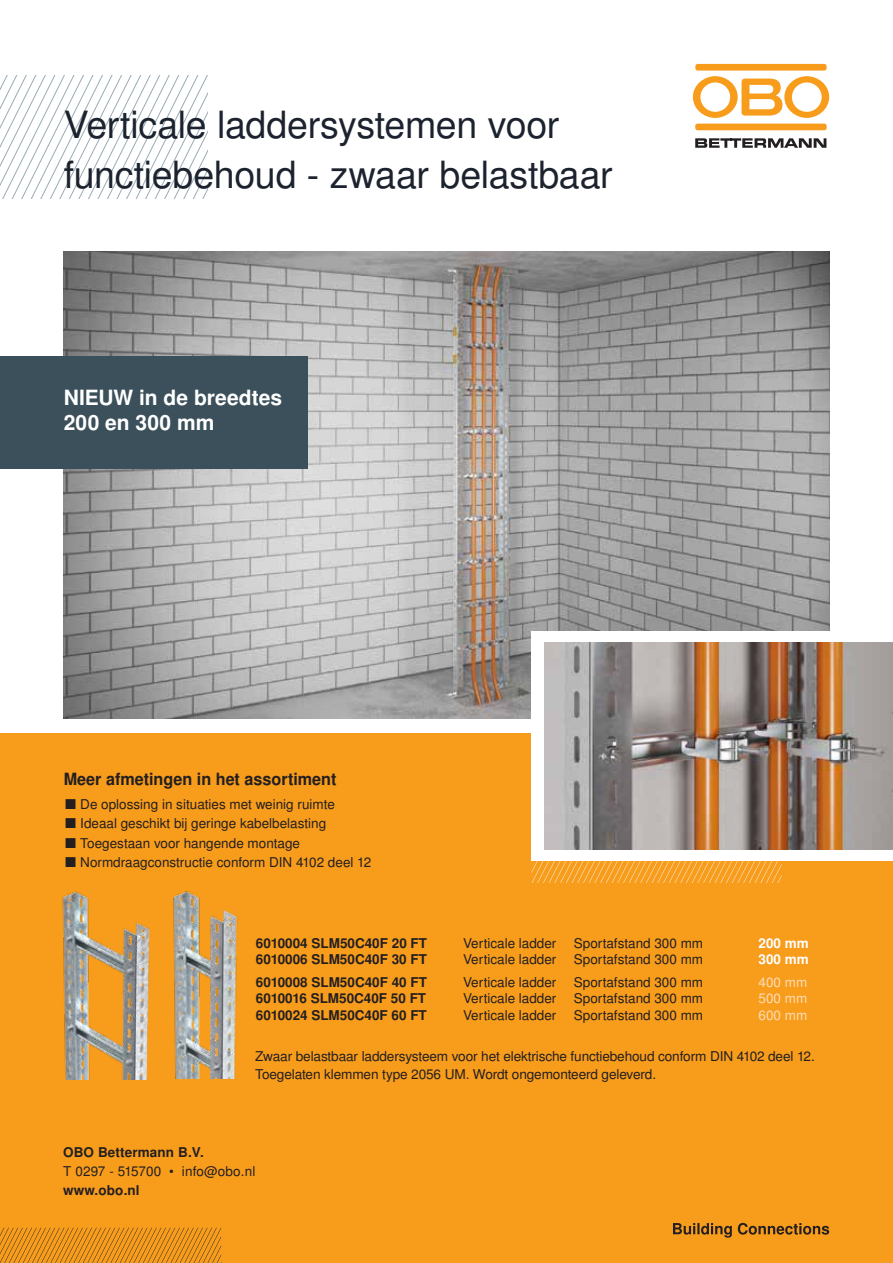
<style>
.page{position:relative;width:893px;height:1263px;background:#fff}
.page>*{position:absolute;margin:0;border:0;box-sizing:border-box;transform-origin:0 0}
.t1{font:37.5px/49.5px "Nimbus San LOT";letter-spacing:-.01em;color:#1c232e}
.t2{font:700 21px/25.2px "Nimbus San LOT";letter-spacing:.005em;color:#fff}
.t3{font:700 16.8px "Nimbus San LOT";color:#231f20;scale:.96 1}
.t4{font:13.5px/17.7px "Nimbus San LOT";color:#231f20}
.t5{font:700 13.5px "Nimbus San LOT";color:#231f20}
.t6{font:13.5px "Nimbus San LOT";color:#feddb4}
.t7{font:700 13.5px "Nimbus San LOT";color:#fff}
</style>
<div class="page">
<div style="left:0;top:734px;width:893px;height:529px;background:#f89c1c"></div>
<svg style="left:0;top:76px;width:207px;height:123px"></svg>
<img style="left:64px;top:252px;width:765px;height:467px">
<svg style="left:0;top:1228px;width:221px;height:35px"></svg>
<div style="left:695px;top:124px;width:132px;height:6px;background:#f89c1c;border-radius:2px"></div>
<svg style="left:693px;top:76px;width:136px;height:42px"></svg>
<div style="left:695px;top:64px;width:132px;height:7px;background:#f89c1c;border-radius:2px"></div>
<svg style="left:695px;top:138px;width:131px;height:10px"></svg>
<svg style="left:531px;top:861px;width:251px;height:22px"></svg>
<svg style="left:673px;top:1223px;width:156px;height:14px"></svg>
<div style="left:531px;top:631px;width:362px;height:230px;background:#fff"></div>
<img style="left:544px;top:643px;width:349px;height:207px">
<div style="left:0;top:356px;width:308px;height:112px;background:#3b505b"></div>
<img style="left:201px;top:910px;width:37px;height:169px">
<img style="left:62px;top:891px;width:139px;height:189px">
<h1 class="t1" style="left:64px;top:101px;width:550px">Verticale laddersystemen voor functiebehoud - zwaar belastbaar</h1>
<h2 class="t2" style="left:64px;top:386px;width:220px">NIEUW in de breedtes<br>200 en 300 mm</h2>
<p class="t3" style="left:64px;top:769px;width:286px">Meer afmetingen in het assortiment</p>
<p class="t4" style="left:64px;top:795px;width:273px">■ De oplossing in situaties met weinig ruimte</p>
<p class="t4" style="left:64px;top:815px;width:264px">■ Ideaal geschikt bij geringe kabelbelasting</p>
<p class="t4" style="left:64px;top:834px;width:238px">■ Toegestaan voor hangende montage</p>
<p class="t4" style="left:64px;top:854px;width:309px">■ Normdraagconstructie conform DIN 4102 deel 12</p>
<p class="t5" style="left:256px;top:935px;width:173px">6010004 SLM50C40F 20 FT</p>
<p class="t4" style="left:463px;top:934px;width:95px">Verticale ladder</p>
<p class="t4" style="left:574px;top:934px;width:131px">Sportafstand 300 mm</p>
<p class="t7" style="left:758px;top:935px;width:52px">200 mm</p>
<p class="t5" style="left:256px;top:951px;width:173px">6010006 SLM50C40F 30 FT</p>
<p class="t4" style="left:463px;top:951px;width:95px">Verticale ladder</p>
<p class="t4" style="left:574px;top:951px;width:131px">Sportafstand 300 mm</p>
<p class="t7" style="left:758px;top:951px;width:52px">300 mm</p>
<p class="t5" style="left:256px;top:974px;width:173px">6010008 SLM50C40F 40 FT</p>
<p class="t4" style="left:463px;top:973px;width:95px">Verticale ladder</p>
<p class="t4" style="left:574px;top:973px;width:131px">Sportafstand 300 mm</p>
<p class="t6" style="left:758px;top:974px;width:50px">400 mm</p>
<p class="t5" style="left:256px;top:990px;width:172px">6010016 SLM50C40F 50 FT</p>
<p class="t4" style="left:463px;top:990px;width:95px">Verticale ladder</p>
<p class="t4" style="left:574px;top:990px;width:131px">Sportafstand 300 mm</p>
<p class="t6" style="left:758px;top:990px;width:50px">500 mm</p>
<p class="t5" style="left:256px;top:1007px;width:172px">6010024 SLM50C40F 60 FT</p>
<p class="t4" style="left:463px;top:1006px;width:95px">Verticale ladder</p>
<p class="t4" style="left:574px;top:1006px;width:131px">Sportafstand 300 mm</p>
<p class="t6" style="left:758px;top:1007px;width:50px">600 mm</p>
<p class="t4" style="left:255px;top:1048px;width:561px">Zwaar belastbaar laddersysteem voor het elektrische functiebehoud conform DIN 4102 deel 12.<br>Toegelaten klemmen type 2056 UM. Wordt ongemonteerd geleverd.</p>
<p class="t5" style="left:63px;top:1144px;width:142px">OBO Bettermann B.V.</p>
<p class="t4" style="left:63px;top:1163px;width:194px">T 0297 - 515700 • info@obo.nl</p>
<p class="t5" style="left:63px;top:1182px;width:78px">www.obo.nl</p>
</div>
